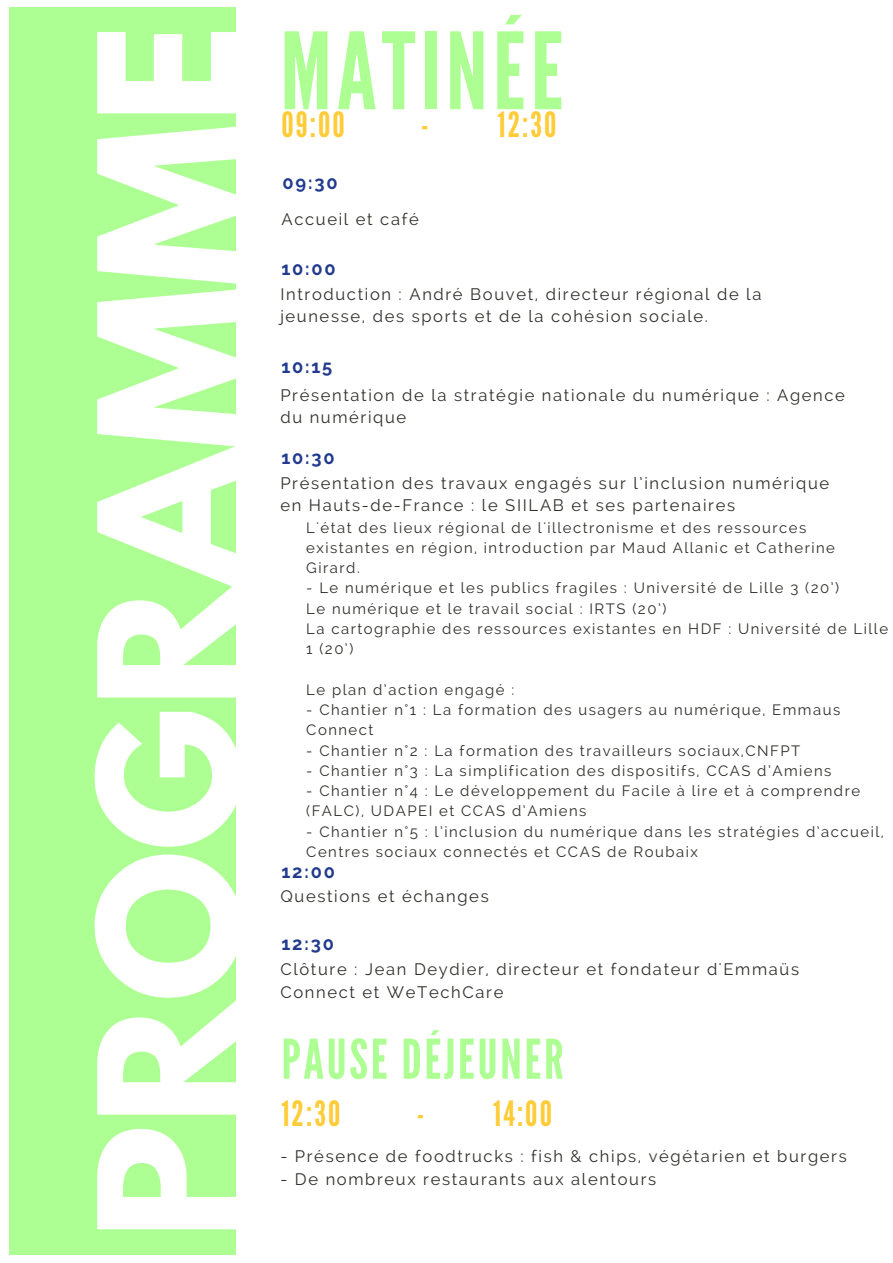
<style>
.page{position:relative;width:893px;height:1263px;background:#fff}
.page>*{position:absolute;margin:0;border:0;box-sizing:border-box;transform-origin:0 0}
.t1{font:700 172.2px "League Spartan";color:#fff}
.t2{font:105.9px "League Gothic";letter-spacing:.05em;color:#aeff93}
.t3{font:54.6px "League Gothic";letter-spacing:.05em;color:#aeff93}
.t4{font:34.8px "League Gothic";letter-spacing:.06em;color:#fecc38}
.t5{font:700 18.15px "Raleway";letter-spacing:.1em;color:#213a8e}
.t6{font:16.5px/22.5px "Raleway";letter-spacing:.1em;color:#2f2f2c}
.t7{font:14.85px/20.2px "Raleway";letter-spacing:.1em;color:#2f2f2c}
</style>
<div class="page">
<div style="left:9px;top:7px;width:226px;height:1247px;background:#aeff93"></div>
<h1 class="t1" style="left:84px;top:1239px;width:1217px;rotate:-90deg">PROGRAMME</h1>
<h2 class="t2" style="left:280px;top:10px;width:284px">MATINÉE</h2>
<h3 class="t4" style="left:281px;top:105px;width:65px">09:00</h3>
<h3 class="t4" style="left:421px;top:105px;width:137px">- 12:30</h3>
<p class="t5" style="left:283px;top:172px;width:56px">09:30</p>
<p class="t6" style="left:281px;top:208px;width:139px">Accueil et café</p>
<p class="t5" style="left:281px;top:258px;width:56px">10:00</p>
<p class="t6" style="left:280px;top:282px;width:482px">Introduction : André Bouvet, directeur régional de la jeunesse, des sports et de la cohésion sociale.</p>
<p class="t5" style="left:281px;top:356px;width:52px">10:15</p>
<p class="t6" style="left:280px;top:384px;width:566px">Présentation de la stratégie nationale du numérique : Agence du numérique</p>
<p class="t5" style="left:281px;top:447px;width:55px">10:30</p>
<p class="t6" style="left:280px;top:472px;width:550px">Présentation des travaux engagés sur l’inclusion numérique en Hauts-de-France : le SIILAB et ses partenaires</p>
<p class="t7" style="left:306px;top:517px;width:530px">L'état des lieux régional de l'illectronisme et des ressources existantes en région, introduction par Maud Allanic et Catherine<br>Girard.</p>
<p class="t7" style="left:306px;top:578px;width:583px">- Le numérique et les publics fragiles : Université de Lille 3 (20’)<br>Le numérique et le travail social : IRTS (20’)<br>La cartographie des ressources existantes en HDF : Université de Lille 1 (20’)</p>
<p class="t7" style="left:306px;top:679px;width:210px">Le plan d’action engagé :</p>
<p class="t7" style="left:306px;top:700px;width:536px">- Chantier n°1 : La formation des usagers au numérique, Emmaus<br>Connect</p>
<p class="t7" style="left:306px;top:740px;width:495px">- Chantier n°2 : La formation des travailleurs sociaux,CNFPT</p>
<p class="t7" style="left:306px;top:760px;width:527px">- Chantier n°3 : La simplification des dispositifs, CCAS d’Amiens</p>
<p class="t7" style="left:306px;top:781px;width:555px">- Chantier n°4 : Le développement du Facile à lire et à comprendre (FALC), UDAPEI et CCAS d’Amiens</p>
<p class="t7" style="left:306px;top:821px;width:579px">- Chantier n°5 : l’inclusion du numérique dans les stratégies d’accueil,<br>Centres sociaux connectés et CCAS de Roubaix</p>
<p class="t6" style="left:280px;top:885px;width:210px">Questions et échanges</p>
<p class="t5" style="left:281px;top:861px;width:55px">12:00</p>
<p class="t5" style="left:281px;top:933px;width:54px">12:30</p>
<p class="t6" style="left:280px;top:958px;width:520px">Clôture : Jean Deydier, directeur et fondateur d'Emmaüs<br>Connect et WeTechCare</p>
<h3 class="t3" style="left:281px;top:1028px;width:284px">PAUSE DÉJEUNER</h3>
<h3 class="t4" style="left:281px;top:1093px;width:60px">12:30</h3>
<h3 class="t4" style="left:417px;top:1093px;width:137px">- 14:00</h3>
<p class="t6" style="left:280px;top:1145px;width:568px">- Présence de foodtrucks : fish &amp; chips, végétarien et burgers</p>
<p class="t6" style="left:280px;top:1167px;width:377px">- De nombreux restaurants aux alentours</p>
</div>
